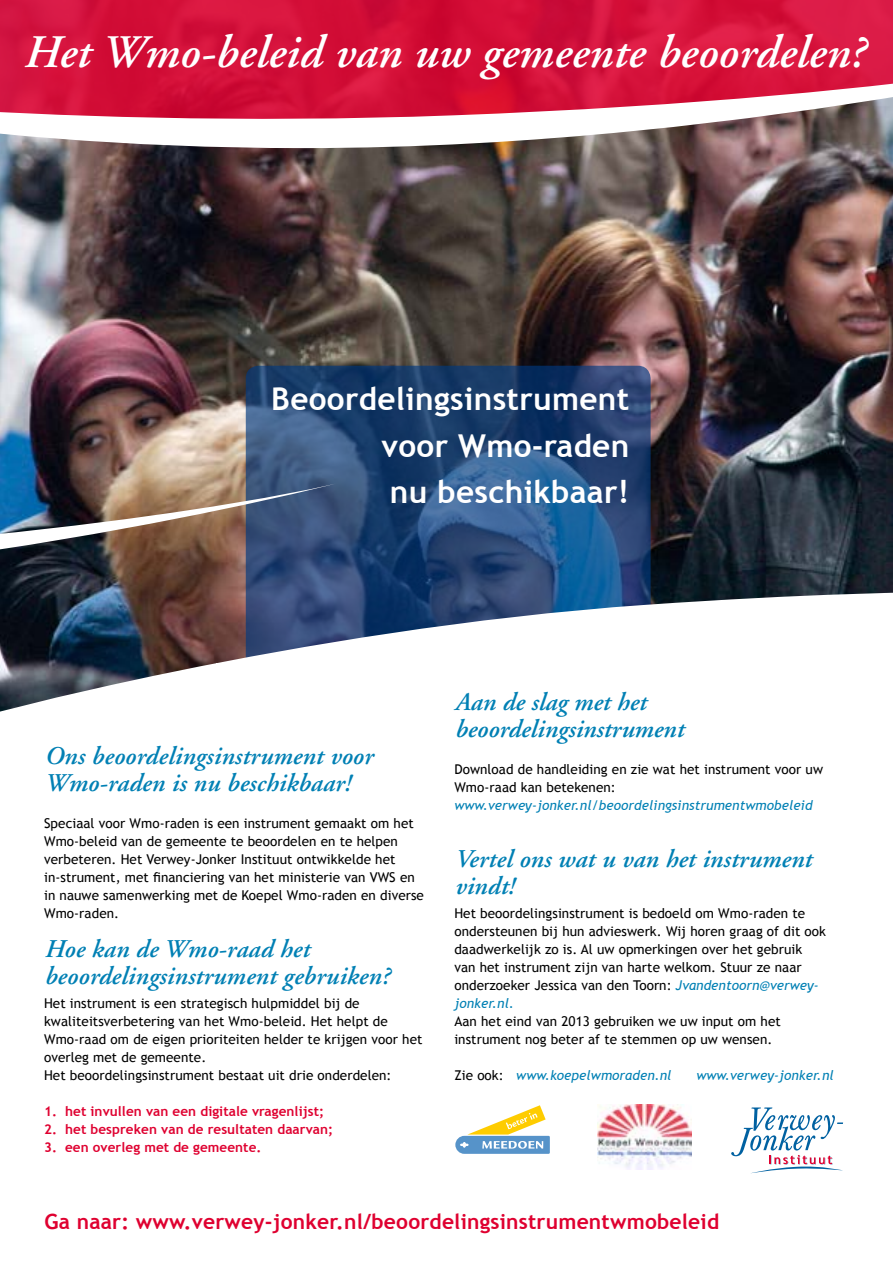
<style>
.page{position:relative;width:893px;height:1263px;background:#fff}
.page>*{position:absolute;margin:0;border:0;box-sizing:border-box;transform-origin:0 0}
.t1{font:italic 600 46.5px "Adobe Garamond";letter-spacing:.005em;color:#fff}
.t2{font:700 31.5px/46.5px "Trebuchet MS";letter-spacing:.01em;color:#fff;text-align:justify}
.t3{font:italic 600 25.5px/27px "Adobe Garamond";letter-spacing:.005em;color:#0080b4}
.t4{font:700 21px "Trebuchet MS";letter-spacing:.01em;color:#df0030}
.t5{font:13.5px/18px "Trebuchet MS";letter-spacing:.005em;color:#000}
.t6{font:700 13.5px "Trebuchet MS";letter-spacing:.005em;color:#df0030}
.t7{font:italic 13.5px "Trebuchet MS";letter-spacing:.005em;color:#0080b4}
.s1{font-style:italic;color:#0080b4}
.s2{font-style:normal;color:#000}
</style>
<div class="page">
<img style="left:0;top:148px;width:893px;height:435px">
<svg style="left:0;top:0;width:893px;height:39px;background:#d4113b"></svg>
<svg style="left:0;top:39px;width:893px;height:109px"></svg>
<svg style="left:246px;top:366px;width:405px;height:389px;background:#244978"></svg>
<img style="left:0;top:484px;width:336px;height:99px">
<svg style="left:0;top:583px;width:893px;height:129px"></svg>
<div style="left:217px;top:663px;width:676px;height:110px;background:#fff"></div>
<svg style="left:731px;top:1107px;width:112px;height:66px"></svg>
<img style="left:597px;top:1104px;width:95px;height:66px">
<svg style="left:455px;top:1105px;width:95px;height:49px"></svg>
<h1 class="t1" style="left:22px;top:27px;width:843px">Het Wmo-beleid van uw gemeente beoordelen?</h1>
<h2 class="t2" style="left:381px;top:376px;width:249px;text-indent:-110px">Beoordelingsinstrument voor Wmo-raden nu beschikbaar!</h2>
<h3 class="t3" style="left:44px;top:743px;width:330px">Ons beoordelingsinstrument voor<br>Wmo-raden is nu beschikbaar!</h3>
<p class="t5" style="left:44px;top:814px;width:381px">Speciaal voor Wmo-raden is een instrument gemaakt om het Wmo-beleid van de gemeente te beoordelen en te helpen verbeteren. Het Verwey-Jonker Instituut ontwikkelde het in-strument, met financiering van het ministerie van VWS en in nauwe samenwerking met de Koepel Wmo-raden en diverse Wmo-raden.</p>
<h3 class="t3" style="left:44px;top:936px;width:347px">Hoe kan de Wmo-raad het beoordelingsinstrument gebruiken?</h3>
<p class="t5" style="left:44px;top:994px;width:380px">Het instrument is een strategisch hulpmiddel bij de kwaliteitsverbetering van het Wmo-beleid. Het helpt de Wmo-raad om de eigen prioriteiten helder te krijgen voor het overleg met de gemeente.<br>Het beoordelingsinstrument bestaat uit drie onderdelen:</p>
<p class="t6" style="left:44px;top:1103px;width:281px">1. het invullen van een digitale vragenlijst;</p>
<p class="t6" style="left:44px;top:1121px;width:291px">2. het bespreken van de resultaten daarvan;</p>
<p class="t6" style="left:44px;top:1139px;width:219px">3. een overleg met de gemeente.</p>
<h3 class="t3" style="left:454px;top:689px;width:231px">Aan de slag met het beoordelingsinstrument</h3>
<p class="t5" style="left:454px;top:760px;width:370px">Download de handleiding en zie wat het instrument voor uw<br>Wmo-raad kan betekenen:</p>
<p class="t7" style="left:454px;top:797px;width:360px">www.verwey-jonker.nl/beoordelingsinstrumentwmobeleid</p>
<h3 class="t3" style="left:454px;top:846px;width:358px">Vertel ons wat u van het instrument vindt!</h3>
<p class="t5" style="left:454px;top:904px;width:373px">Het beoordelingsinstrument is bedoeld om Wmo-raden te ondersteunen bij hun advieswerk. Wij horen graag of dit ook daadwerkelijk zo is. Al uw opmerkingen over het gebruik van het instrument zijn van harte welkom. Stuur ze naar onderzoeker Jessica van den Toorn: <span class="s1">Jvandentoorn@verwey&shy;jonker.nl.</span></p>
<p class="t5" style="left:454px;top:1012px;width:328px">Aan het eind van 2013 gebruiken we uw input om het instrument nog beter af te stemmen op uw wensen.</p>
<p class="t7" style="left:454px;top:1067px;width:219px"><span class="s2">Zie ook:</span> www.koepelwmoraden.nl</p>
<p class="t7" style="left:696px;top:1067px;width:139px">www.verwey-jonker.nl</p>
<h3 class="t4" style="left:45px;top:1208px;width:676px">Ga naar: www.verwey-jonker.nl/beoordelingsinstrumentwmobeleid</h3>
</div>
